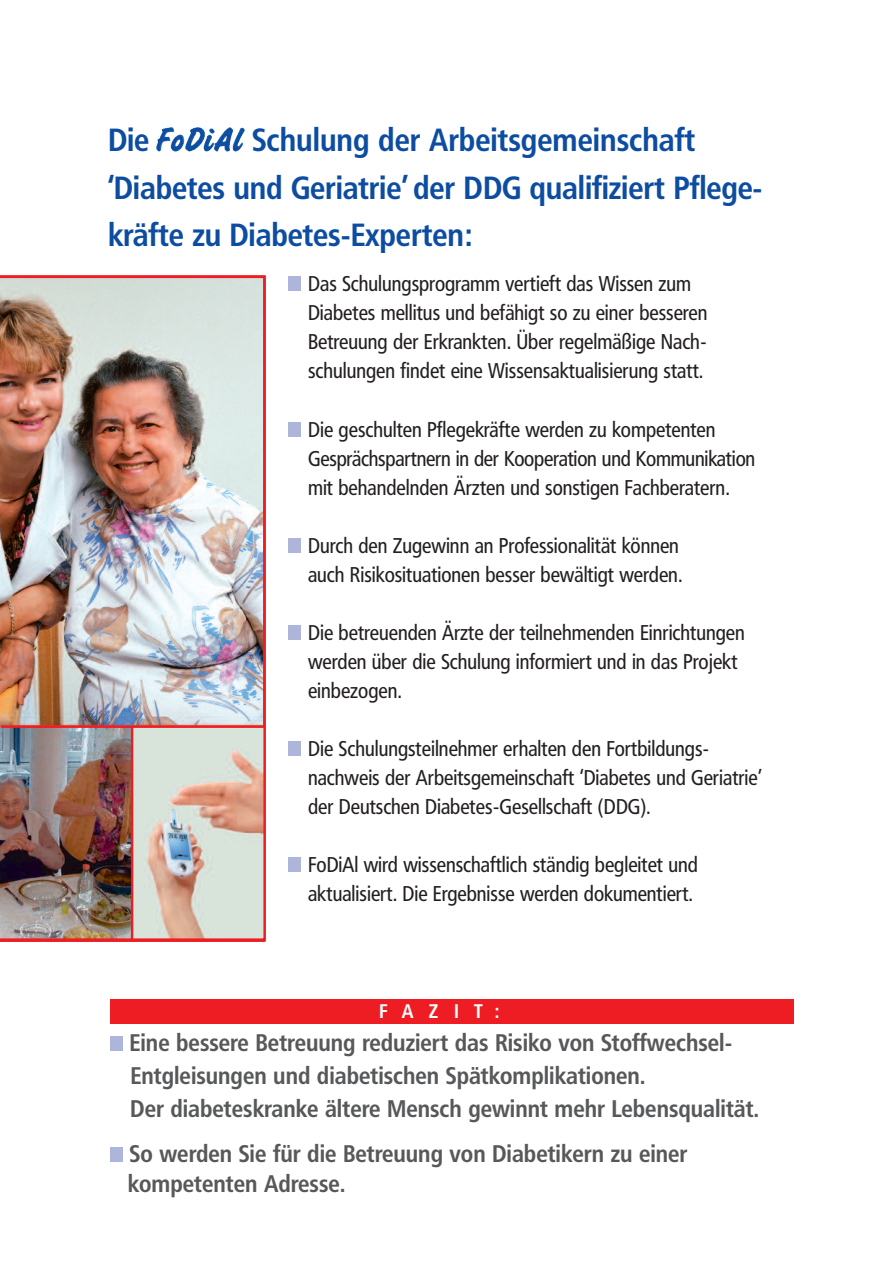
<style>
.page{position:relative;width:893px;height:1263px;background:#fff}
.page>*{position:absolute;margin:0;border:0;box-sizing:border-box;transform-origin:0 0}
.t1{font:700 31.65px/47.2px "Frutiger Condensed BQ";letter-spacing:-.005em;color:#0d4da1}
.t2{font:700 23.7px/33px "Frutiger Condensed BQ";color:#57585a}
.t3{font:21.15px/29.1px "Frutiger Condensed BQ";color:#231f20}
.t4{font:700 19.5px "Frutiger Condensed BQ";letter-spacing:.78em;color:#fff}
</style>
<div class="page">
<div style="left:110px;top:999px;width:683px;height:25px;background:#ee1d23"></div>
<div style="left:288px;top:857px;width:13px;height:15px;background:#aeb5db"></div>
<div style="left:288px;top:625px;width:13px;height:15px;background:#aeb5db"></div>
<div style="left:288px;top:538px;width:13px;height:15px;background:#aeb5db"></div>
<div style="left:288px;top:422px;width:13px;height:15px;background:#aeb5db"></div>
<div style="left:288px;top:276px;width:13px;height:15px;background:#aeb5db"></div>
<div style="left:110px;top:1147px;width:12px;height:15px;background:#aeb5db"></div>
<div style="left:110px;top:1036px;width:12px;height:15px;background:#aeb5db"></div>
<div style="left:288px;top:741px;width:13px;height:15px;background:#aeb5db"></div>
<img style="left:186px;top:127px;width:59px;height:24px">
<hr style="left:0;top:939px;width:265px;height:3px;background:#ee1d23">
<img style="left:1px;top:276px;width:265px;height:665px">
<hr style="left:0;top:247px;width:1px;height:733px;background:#fff">
<h1 class="t1" style="left:108px;top:117px;width:655px;text-indent:144px">Schulung der Arbeitsgemeinschaft ‘Diabetes und Geriatrie’ der DDG qualifiziert Pflege&shy;kräfte zu Diabetes-Experten:</h1>
<p class="t3" style="left:308px;top:269px;width:401px">Das Schulungsprogramm vertieft das Wissen zum Diabetes mellitus und befähigt so zu einer besseren Betreuung der Erkrankten. Über regelmäßige Nach&shy;schulungen findet eine Wissensaktualisierung statt.</p>
<p class="t3" style="left:308px;top:415px;width:449px">Die geschulten Pflegekräfte werden zu kompetenten<br>Gesprächspartnern in der Kooperation und Kommunikation mit behandelnden Ärzten und sonstigen Fachberatern.</p>
<p class="t3" style="left:308px;top:531px;width:376px">Durch den Zugewinn an Professionalität können auch Risikosituationen besser bewältigt werden.</p>
<p class="t3" style="left:308px;top:618px;width:438px">Die betreuenden Ärzte der teilnehmenden Einrichtungen werden über die Schulung informiert und in das Projekt einbezogen.</p>
<p class="t3" style="left:308px;top:734px;width:456px">Die Schulungsteilnehmer erhalten den Fortbildungs&shy;nachweis der Arbeitsgemeinschaft ‘Diabetes und Geriatrie’ der Deutschen Diabetes-Gesellschaft (DDG).</p>
<p class="t3" style="left:308px;top:850px;width:391px">FoDiAl wird wissenschaftlich ständig begleitet und aktualisiert. Die Ergebnisse werden dokumentiert.</p>
<h1 class="t1" style="left:108px;top:117px;width:43px">Die</h1>
<p class="t4" style="left:379px;top:1000px;width:121px">FAZIT:</p>
<p class="t2" style="left:130px;top:1026px;width:630px">Eine bessere Betreuung reduziert das Risiko von Stoffwechsel-<br>Entgleisungen und diabetischen Spätkomplikationen.<br>Der diabeteskranke ältere Mensch gewinnt mehr Lebensqualität.</p>
<p class="t2" style="left:128px;top:1139px;width:561px;line-height:30px">So werden Sie für die Betreuung von Diabetikern zu einer kompetenten Adresse.</p>
</div>
